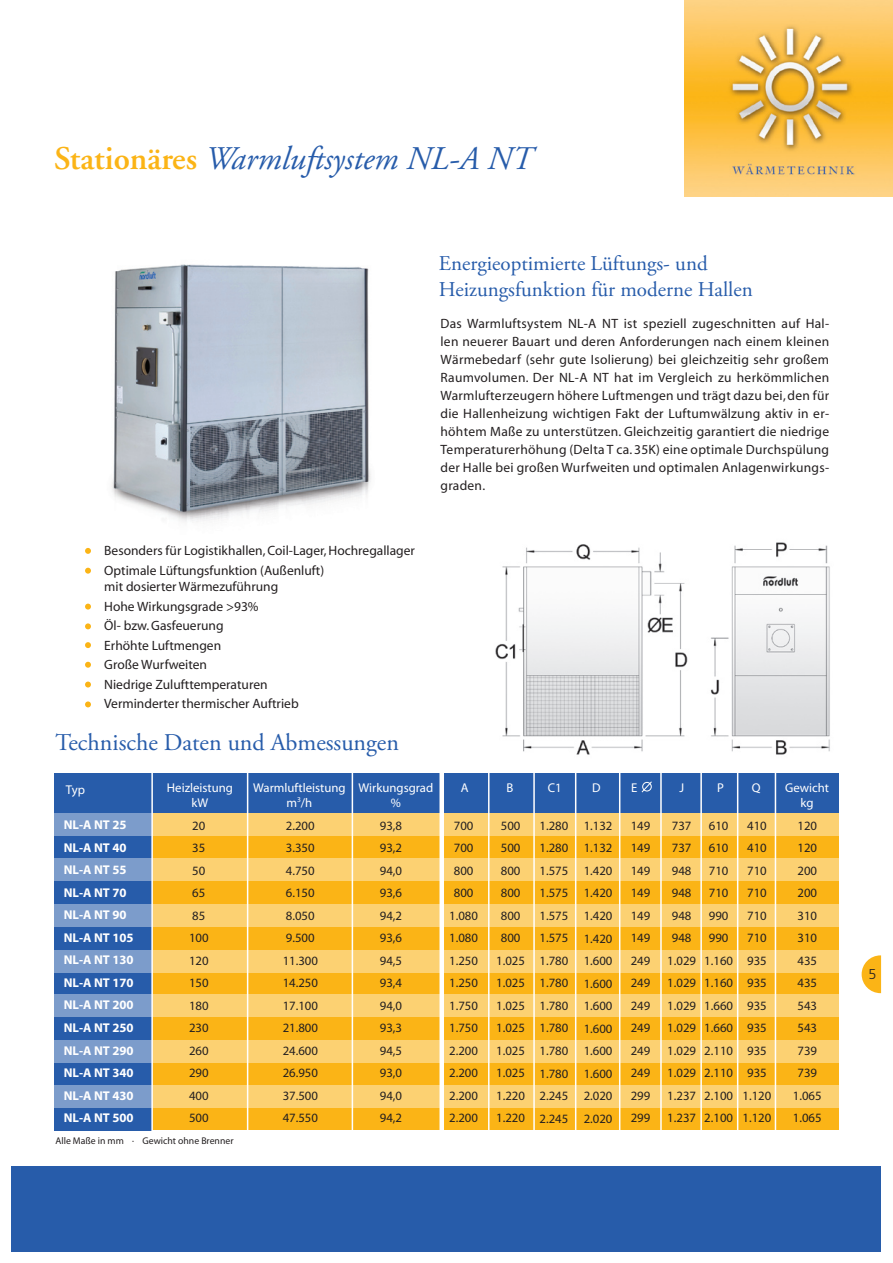
<style>
.page{position:relative;width:893px;height:1263px;background:#fff}
.page>*{position:absolute;margin:0;border:0;box-sizing:border-box;transform-origin:0 0}
.t1{font:italic 33px "Adobe Garamond Pro";color:#275caa}
.t2{font:24px "Adobe Garamond Pro";color:#275caa}
.t3{font:21px/25.2px "Adobe Garamond Pro";color:#275caa}
.t4{font:300 14.25px "Frutiger";color:#231f20}
.t5{font:13.5px/18px "Myriad";color:#231f20}
.t6{font:12.75px/22.5px "Myriad";color:#231f20;text-align:center}
.t7{font:700 12.75px/22.5px "Myriad";color:#fff}
.t8{font:12.75px/15px "Myriad";color:#fff;text-align:center}
.t9{font:9.75px "Myriad";color:#231f20}
.s1{font-family:"Adobe Garamond";font-weight:600;font-style:normal;color:#fbb416}
</style>
<div class="page">
<img style="left:685px;top:0;width:208px;height:196px">
<svg style="left:862px;top:955px;width:19px;height:38px"></svg>
<div style="left:12px;top:1166px;width:869px;height:85px;background:#275caa"></div>
<img style="left:111px;top:264px;width:260px;height:258px">
<img style="left:495px;top:542px;width:335px;height:213px">
<div style="left:54px;top:804px;width:98px;height:326px;background:#275caa"></div>
<div style="left:153px;top:813px;width:686px;height:317px;background:#fbb416"></div>
<div style="left:54px;top:773px;width:785px;height:40px;background:#275caa"></div>
<svg style="left:54px;top:813px;width:785px;height:23px;background:#ebca7d"></svg>
<hr style="left:151px;top:759px;width:2px;height:378px;background:#fff">
<hr style="left:247px;top:756px;width:1px;height:380px;background:#fff">
<hr style="left:352px;top:757px;width:1px;height:377px;background:#fff">
<div style="left:439px;top:757px;width:5px;height:377px;background:#fff"></div>
<svg style="left:54px;top:858px;width:785px;height:23px;background:#ebca7f"></svg>
<svg style="left:54px;top:904px;width:785px;height:23px;background:#ebca7f"></svg>
<svg style="left:54px;top:950px;width:785px;height:22px;background:#ebcb7f"></svg>
<svg style="left:54px;top:994px;width:785px;height:23px;background:#ebca7f"></svg>
<svg style="left:54px;top:1040px;width:785px;height:23px;background:#ebca7f"></svg>
<svg style="left:54px;top:1085px;width:785px;height:22px;background:#ebcb7f"></svg>
<hr style="left:488px;top:759px;width:1px;height:377px;background:#fff">
<hr style="left:533px;top:758px;width:2px;height:377px;background:#fff">
<hr style="left:575px;top:756px;width:1px;height:379px;background:#fff">
<hr style="left:619px;top:757px;width:1px;height:378px;background:#fff">
<hr style="left:660px;top:758px;width:2px;height:378px;background:#fff">
<hr style="left:700px;top:760px;width:2px;height:376px;background:#fff">
<hr style="left:737px;top:760px;width:1px;height:376px;background:#fff">
<hr style="left:775px;top:765px;width:1px;height:376px;background:#fff">
<svg style="left:641px;top:781px;width:11px;height:12px"></svg>
<svg style="left:85px;top:548px;width:6px;height:6px"></svg>
<svg style="left:85px;top:568px;width:6px;height:6px"></svg>
<svg style="left:85px;top:604px;width:6px;height:5px"></svg>
<svg style="left:85px;top:623px;width:6px;height:6px"></svg>
<svg style="left:85px;top:642px;width:6px;height:6px"></svg>
<svg style="left:85px;top:662px;width:6px;height:6px"></svg>
<svg style="left:85px;top:681px;width:6px;height:6px"></svg>
<svg style="left:85px;top:701px;width:6px;height:6px"></svg>
<h1 class="t1" style="left:54px;top:138px;width:480px"><span class="s1">Stationäres</span> Warmluftsystem NL-A NT</h1>
<h3 class="t3" style="left:439px;top:252px;width:315px">Energieoptimierte Lüftungs- und<br>Heizungsfunktion für moderne Hallen</h3>
<p class="t5" style="left:104px;top:542px;width:312px;line-height:19.5px">Besonders für Logistikhallen, Coil-Lager, Hochregallager<br>Optimale Lüftungsfunktion (Außenluft)</p>
<p class="t5" style="left:104px;top:578px;width:196px;line-height:19.5px">mit dosierter Wärmezuführung<br>Hohe Wirkungsgrade &gt;93%<br>Öl- bzw. Gasfeuerung<br>Erhöhte Luftmengen<br>Große Wurfweiten<br>Niedrige Zulufttemperaturen<br>Verminderter thermischer Auftrieb</p>
<p class="t5" style="left:441px;top:315px;width:390px;text-align:justify">Das Warmluftsystem NL-A NT ist speziell zugeschnitten auf Hal&shy;len neuerer Bauart und deren Anforderungen nach einem kleinen Wärmebedarf (sehr gute Isolierung) bei gleichzeitig sehr großem Raumvolumen. Der NL-A NT hat im Vergleich zu herkömmlichen Warmlufterzeugern höhere Luftmengen und trägt dazu bei, den für die Hallenheizung wichtigen Fakt der Luftumwälzung aktiv in er&shy;höhtem Maße zu unterstützen. Gleichzeitig garantiert die niedrige Temperaturerhöhung (Delta T ca. 35K) eine optimale Durchspülung der Halle bei großen Wurfweiten und optimalen Anlagenwirkungs&shy;graden.</p>
<h2 class="t2" style="left:56px;top:728px;width:345px">Technische Daten und Abmessungen</h2>
<p class="t8" style="left:167px;top:780px;width:68px">Heizleistung kW</p>
<p class="t8" style="left:253px;top:780px;width:94px">Warmluftleistung m<sup>3</sup>/h</p>
<p class="t8" style="left:358px;top:780px;width:76px">Wirkungsgrad %</p>
<p class="t8" style="left:461px;top:780px;width:9px">A</p>
<p class="t8" style="left:506px;top:780px;width:8px">B</p>
<p class="t8" style="left:548px;top:780px;width:15px">C1</p>
<p class="t8" style="left:592px;top:780px;width:10px">D</p>
<p class="t8" style="left:66px;top:783px;width:21px">Typ</p>
<p class="t7" style="left:64px;top:814px;width:71px">NL-A NT 25<br>NL-A NT 40<br>NL-A NT 55<br>NL-A NT 70<br>NL-A NT 90<br>NL-A NT 105<br>NL-A NT 130<br>NL-A NT 170<br>NL-A NT 200<br>NL-A NT 250<br>NL-A NT 290<br>NL-A NT 340<br>NL-A NT 430<br>NL-A NT 500</p>
<p class="t6" style="left:189px;top:815px;width:21px;text-align:left">20<br>35<br>50<br>65<br>85<br>100<br>120<br>150<br>180<br>230<br>260<br>290<br>400<br>500</p>
<p class="t6" style="left:283px;top:815px;width:37px;text-align:left">2.200<br>3.350<br>4.750<br>6.150<br>8.050<br>9.500<br>11.300<br>14.250<br>17.100<br>21.800<br>24.600<br>26.950<br>37.500<br>47.550</p>
<p class="t6" style="left:380px;top:815px;width:24px;text-align:justify">93,8<br>93,2<br>94,0<br>93,6<br>94,2<br>93,6<br>94,5<br>93,4<br>94,0<br>93,3<br>94,5<br>93,0<br>94,0<br>94,2</p>
<p class="t6" style="left:449px;top:815px;width:30px">700<br>700<br>800<br>800<br>1.080<br>1.080<br>1.250<br>1.250<br>1.750<br>1.750<br>2.200<br>2.200<br>2.200<br>2.200</p>
<p class="t6" style="left:496px;top:815px;width:30px">500<br>500<br>800<br>800<br>800<br>800<br>1.025<br>1.025<br>1.025<br>1.025<br>1.025<br>1.025<br>1.220<br>1.220</p>
<p class="t6" style="left:540px;top:815px;width:30px;text-align:justify">1.280<br>1.280<br>1.575<br>1.575<br>1.575<br>1.575<br>1.780<br>1.780<br>1.780<br>1.780<br>1.780<br>1.780<br>2.245<br>2.245</p>
<p class="t6" style="left:584px;top:815px;width:30px;text-align:justify">1.132<br>1.132<br>1.420<br>1.420<br>1.420<br>1.420<br>1.600<br>1.600<br>1.600<br>1.600<br>1.600<br>1.600<br>2.020<br>2.020</p>
<p class="t9" style="left:56px;top:1136px;width:180px">Alle Maße in mm · Gewicht ohne Brenner</p>
<p class="t8" style="left:631px;top:780px;width:8px">E</p>
<p class="t8" style="left:679px;top:780px;width:6px">J</p>
<p class="t8" style="left:785px;top:780px;width:46px">Gewicht kg</p>
<p class="t6" style="left:631px;top:815px;width:21px;text-align:justify">149<br>149<br>149<br>149<br>149<br>149<br>249<br>249<br>249<br>249<br>249<br>249<br>299<br>299</p>
<p class="t6" style="left:667px;top:815px;width:30px">737<br>737<br>948<br>948<br>948<br>948<br>1.029<br>1.029<br>1.029<br>1.029<br>1.029<br>1.029<br>1.237<br>1.237</p>
<p class="t6" style="left:793px;top:815px;width:30px">120<br>120<br>200<br>200<br>310<br>310<br>435<br>435<br>543<br>543<br>739<br>739<br>1.065<br>1.065</p>
<p class="t8" style="left:717px;top:780px;width:8px">P</p>
<p class="t8" style="left:752px;top:780px;width:10px">Q</p>
<p class="t6" style="left:704px;top:815px;width:30px">610<br>610<br>710<br>710<br>990<br>990<br>1.160<br>1.160<br>1.660<br>1.660<br>2.110<br>2.110<br>2.100<br>2.100</p>
<p class="t6" style="left:742px;top:815px;width:30px">410<br>410<br>710<br>710<br>710<br>710<br>935<br>935<br>935<br>935<br>935<br>935<br>1.120<br>1.120</p>
<p class="t4" style="left:868px;top:966px;width:9px">5</p>
</div>
